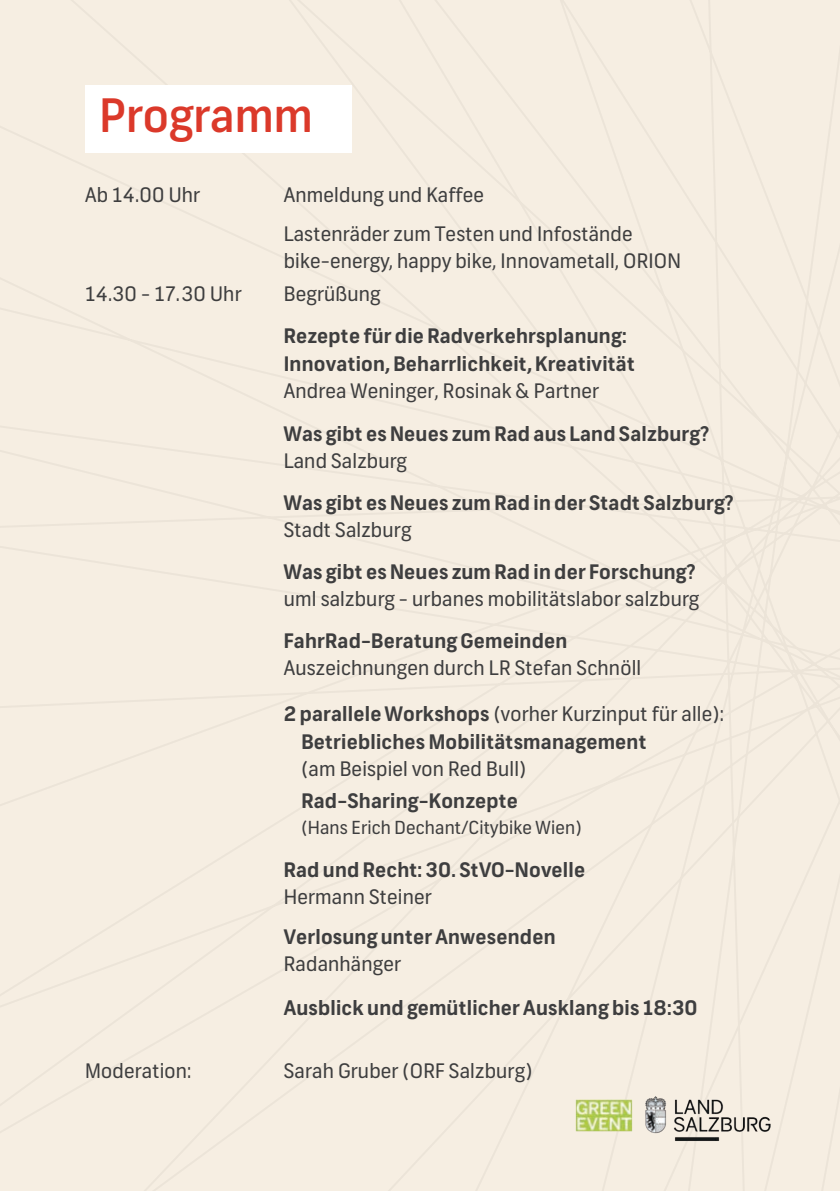
<style>
.page{position:relative;width:840px;height:1191px;background:#fff}
.page>*{position:absolute;margin:0;border:0;box-sizing:border-box;transform-origin:0 0}
.t1{font:500 46px "Frank";color:#db392a}
.t2{font:700 20px/28px "Frank";letter-spacing:.01em;color:#3e3e3f}
.t3{font:20px/38.4px "Frank";letter-spacing:.01em;color:#3e3e3f}
.t4{font:18px "Frank";letter-spacing:.01em;color:#3e3e3f}
.s1{font-weight:400}
</style>
<div class="page">
<div style="left:0;top:0;width:839px;height:1191px;background:#f6eee2"></div>
<div style="left:85px;top:85px;width:266px;height:68px;background:#fff"></div>
<img style="left:575px;top:1095px;width:195px;height:46px">
<h1 class="t1" style="left:99px;top:88px;width:214px">Programm</h1>
<p class="t3" style="left:85px;top:176px;width:116px">Ab 14.00 Uhr</p>
<p class="t3" style="left:283px;top:176px;width:350px">Anmeldung und Kaffee<br>Lastenräder zum Testen und Infostände</p>
<p class="t3" style="left:283px;top:242px;width:398px">bike-energy, happy bike, Innovametall, ORION</p>
<p class="t3" style="left:85px;top:275px;width:158px">14.30 - 17.30 Uhr</p>
<p class="t3" style="left:283px;top:275px;width:98px">Begrüßung</p>
<p class="t2" style="left:283px;top:323px;width:352px">Rezepte für die Radverkehrsplanung:<br>Innovation, Beharrlichkeit, Kreativität</p>
<p class="t3" style="left:283px;top:372px;width:316px">Andrea Weninger, Rosinak &amp; Partner</p>
<p class="t2" style="left:283px;top:420px;width:426px">Was gibt es Neues zum Rad aus Land Salzburg?</p>
<p class="t3" style="left:283px;top:442px;width:125px">Land Salzburg</p>
<p class="t2" style="left:283px;top:489px;width:451px">Was gibt es Neues zum Rad in der Stadt Salzburg?</p>
<p class="t3" style="left:283px;top:511px;width:129px">Stadt Salzburg</p>
<p class="t2" style="left:283px;top:559px;width:413px">Was gibt es Neues zum Rad in der Forschung?</p>
<p class="t3" style="left:283px;top:580px;width:417px">uml salzburg - urbanes mobilitätslabor salzburg</p>
<p class="t2" style="left:283px;top:628px;width:285px">FahrRad-Beratung Gemeinden</p>
<p class="t3" style="left:283px;top:649px;width:359px">Auszeichnungen durch LR Stefan Schnöll</p>
<p class="t2" style="left:301px;top:701px;width:424px;text-indent:-18px">2 parallele Workshops <span class="s1">(vorher Kurzinput für alle):<br></span>Betriebliches Mobilitätsmanagement</p>
<p class="t3" style="left:301px;top:750px;width:226px">(am Beispiel von Red Bull)</p>
<p class="t2" style="left:301px;top:788px;width:218px">Rad-Sharing-Konzepte</p>
<p class="t4" style="left:301px;top:817px;width:281px">(Hans Erich Dechant/Citybike Wien)</p>
<p class="t2" style="left:283px;top:856px;width:303px">Rad und Recht: 30. StVO-Novelle</p>
<p class="t3" style="left:283px;top:878px;width:149px">Hermann Steiner</p>
<p class="t2" style="left:283px;top:924px;width:273px">Verlosung unter Anwesenden</p>
<p class="t3" style="left:283px;top:945px;width:119px">Radanhänger</p>
<p class="t2" style="left:283px;top:995px;width:415px">Ausblick und gemütlicher Ausklang bis 18:30</p>
<p class="t3" style="left:85px;top:1052px;width:108px">Moderation:</p>
<p class="t3" style="left:283px;top:1052px;width:250px">Sarah Gruber (ORF Salzburg)</p>
</div>
